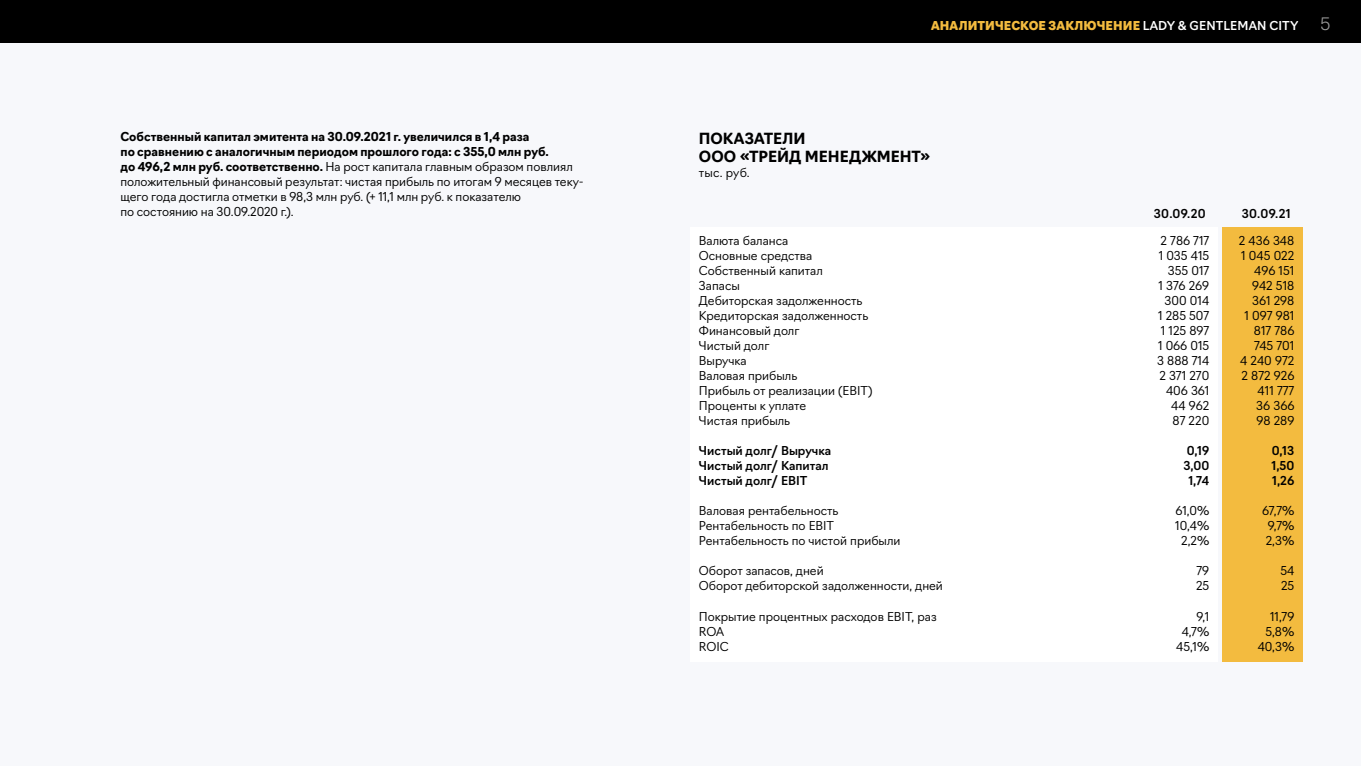
<style>
.page{position:relative;width:1361px;height:766px;background:#fff}
.page>*{position:absolute;margin:0;border:0;box-sizing:border-box;transform-origin:0 0}
.t1{font:300 18px "Formular";color:#fff}
.t2{font:700 15px/18px "Navigo";color:#000}
.t3{font:300 12px/15px "Navigo";color:#000}
.t4{font:500 12px/15px "Navigo";color:#000}
.t5{font:900 12px "Navigo";letter-spacing:.005em;color:#f3bb3f}
.s1{font-weight:700}
.s2{font-weight:500;color:#fff}
</style>
<div class="page">
<div style="left:0;top:0;width:1361px;height:765px;background:#f7f8fb"></div>
<div style="left:0;top:0;width:1361px;height:43px;background:#000"></div>
<div style="left:690px;top:227px;width:447px;height:434px;background:#fff"></div>
<div style="left:1222px;top:227px;width:81px;height:434px;background:#f3bb3f"></div>
<div style="left:1137px;top:227px;width:80px;height:434px;background:#fff"></div>
<p class="t3" style="left:120px;top:128px;width:465px"><span class="s1">Собственный капитал эмитента на 30.09.2021 г. увеличился в 1,4 раза<br>по сравнению с аналогичным периодом прошлого года: с 355,0 млн руб.<br>до 496,2 млн руб. соответственно.</span> На рост капитала главным образом повлиял положительный финансовый результат: чистая прибыль по итогам 9 месяцев теку&shy;щего года достигла отметки в 98,3 млн руб. (+ 11,1 млн руб. к показателю<br>по состоянию на 30.09.2020 г.).</p>
<p class="t5" style="left:931px;top:16px;width:369px">АНАЛИТИЧЕСКОЕ ЗАКЛЮЧЕНИЕ <span class="s2">LADY &amp; GENTLEMAN CITY</span></p>
<h1 class="t1" style="left:1320px;top:12px;width:12px">5</h1>
<p class="t2" style="left:699px;top:128px;width:233px">ПОКАЗАТЕЛИ<br>ООО «ТРЕЙД МЕНЕДЖМЕНТ»</p>
<p class="t3" style="left:699px;top:164px;width:52px">тыс. руб.</p>
<p class="t3" style="left:699px;top:232px;width:175px">Валюта баланса<br>Основные средства<br>Собственный капитал<br>Запасы<br>Дебиторская задолженность<br>Кредиторская задолженность<br>Финансовый долг<br>Чистый долг<br>Выручка<br>Валовая прибыль<br>Прибыль от реализации (EBIT)<br>Проценты к уплате<br>Чистая прибыль</p>
<p class="t4" style="left:699px;top:442px;width:134px">Чистый долг/ Выручка<br>Чистый долг/ Капитал<br>Чистый долг/ EBIT</p>
<p class="t3" style="left:699px;top:502px;width:203px">Валовая рентабельность<br>Рентабельность по EBIT<br>Рентабельность по чистой прибыли</p>
<p class="t3" style="left:699px;top:562px;width:245px">Оборот запасов, дней<br>Оборот дебиторской задолженности, дней</p>
<p class="t3" style="left:699px;top:607px;width:239px">Покрытие процентных расходов EBIT, раз<br>ROA<br>ROIC</p>
<p class="t4" style="left:1154px;top:205px;width:53px">30.09.20</p>
<p class="t3" style="left:1157px;top:232px;width:54px;text-align:right">2 786 717<br>1 035 415<br>355 017<br>1 376 269<br>300 014<br>1 285 507<br>1 125 897<br>1 066 015<br>3 888 714<br>2 371 270<br>406 361<br>44 962<br>87 220</p>
<p class="t4" style="left:1183px;top:442px;width:27px;text-align:center">0,19<br>3,00<br>1,74</p>
<p class="t3" style="left:1175px;top:502px;width:35px;text-align:center">61,0%<br>10,4%<br>2,2%</p>
<p class="t3" style="left:1196px;top:562px;width:15px">79<br>25</p>
<p class="t3" style="left:1176px;top:607px;width:35px;text-align:right">9,1<br>4,7%<br>45,1%</p>
<p class="t4" style="left:1242px;top:205px;width:50px">30.09.21</p>
<p class="t3" style="left:1239px;top:232px;width:57px;text-align:right">2 436 348<br>1 045 022<br>496 151<br>942 518<br>361 298<br>1 097 981<br>817 786<br>745 701<br>4 240 972<br>2 872 926<br>411 777<br>36 366<br>98 289</p>
<p class="t4" style="left:1271px;top:442px;width:24px;text-align:justify">0,13<br>1,50<br>1,26</p>
<p class="t3" style="left:1262px;top:502px;width:34px;text-align:center">67,7%<br>9,7%<br>2,3%</p>
<p class="t3" style="left:1280px;top:562px;width:16px">54<br>25</p>
<p class="t3" style="left:1257px;top:607px;width:38px;text-align:right">11,79<br>5,8%<br>40,3%</p>
</div>
